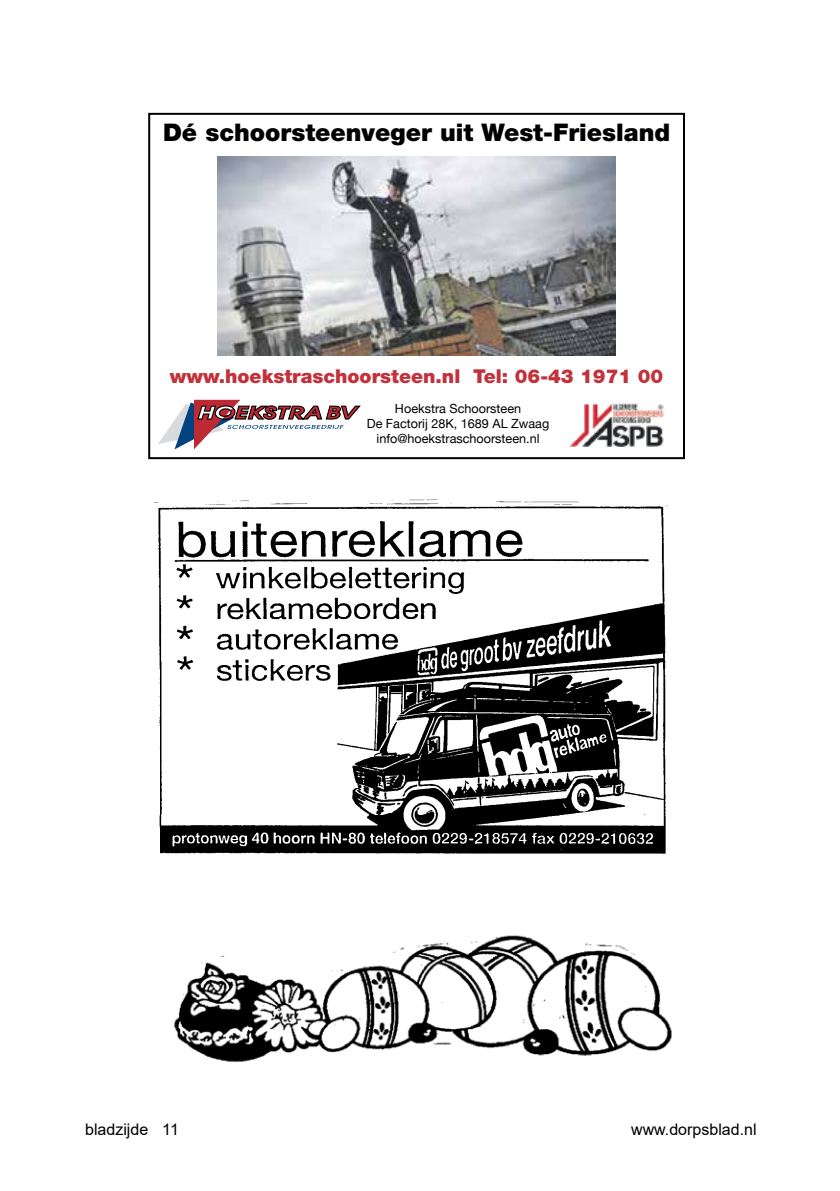
<style>
.page{position:relative;width:840px;height:1191px;background:#fff}
.page>*{position:absolute;margin:0;border:0;box-sizing:border-box;transform-origin:0 0}
.t1{font:900 24.2px "Helvetica Neue LT Std";color:#000}
.t2{font:900 19.2px "Helvetica Neue LT Std";color:#c3323b}
.t3{font:16px "Arial";color:#000}
.t4{font:12.6px/15.2px "Helvetica Neue";color:#000;text-align:center}
</style>
<div class="page">
<img style="left:569px;top:403px;width:95px;height:43px">
<img style="left:217px;top:157px;width:397px;height:198px">
<svg style="left:158px;top:400px;width:202px;height:49px"></svg>
<div style="left:148px;top:113px;width:536px;height:346px;border:2px solid #000"></div>
<img style="left:154px;top:499px;width:514px;height:355px">
<img style="left:174px;top:935px;width:498px;height:127px">
<h1 class="t1" style="left:163px;top:118px;width:508px">Dé schoorsteenveger uit West-Friesland</h1>
<h2 class="t2" style="left:170px;top:364px;width:495px">www.hoekstraschoorsteen.nl Tel: 06-43 1971 00</h2>
<p class="t4" style="left:366px;top:402px;width:184px">Hoekstra Schoorsteen<br>De Factorij 28K, 1689 AL Zwaag info@hoekstraschoorsteen.nl</p>
<p class="t3" style="left:85px;top:1118px;width:95px">bladzijde 11</p>
<p class="t3" style="left:630px;top:1118px;width:127px">www.dorpsblad.nl</p>
</div>
